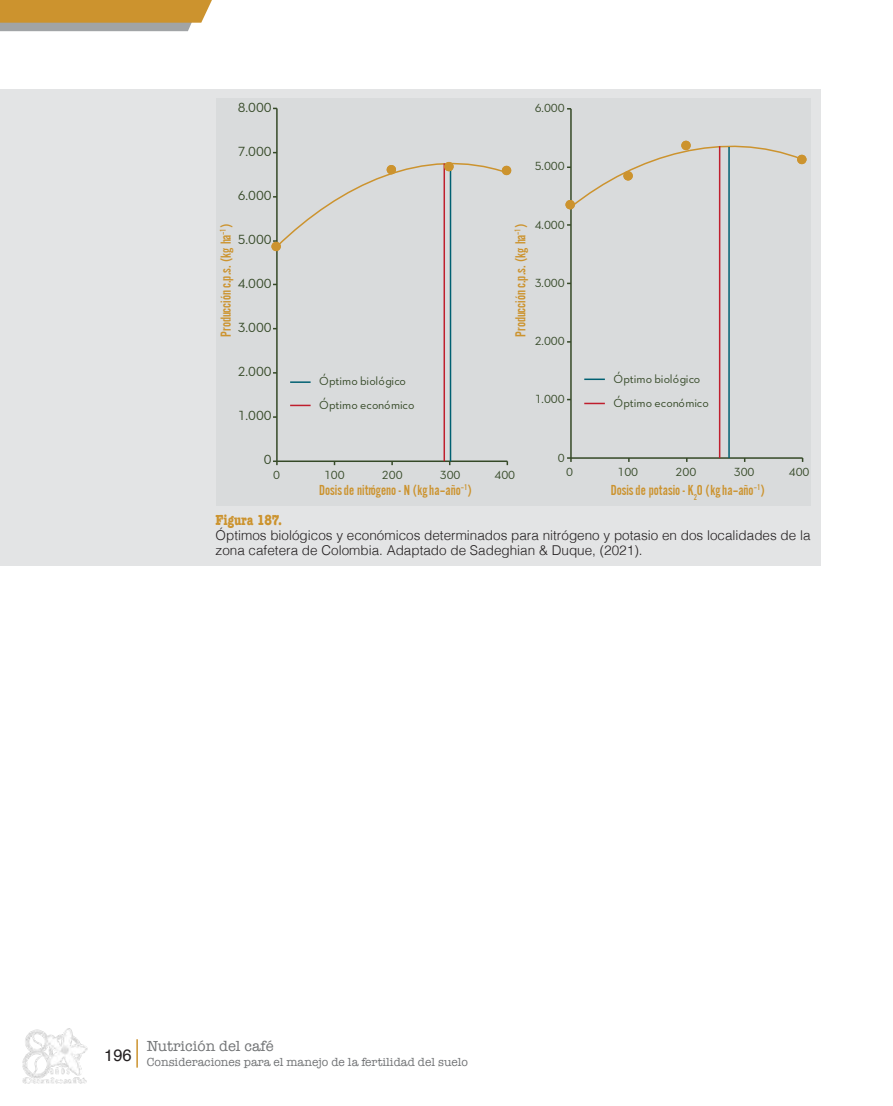
<style>
.page{position:relative;width:893px;height:1106px;background:#fff}
.page>*{position:absolute;margin:0;border:0;box-sizing:border-box;transform-origin:0 0}
.t1{font:16.5px "Helvetica";color:#231f20}
.t2{font:15px "Alternate Got No 2";color:#cc932e}
.t3{font:15px "American Typewriter";color:#717375}
.t4{font:700 condensed 15px "American Typewriter";color:#cc932e}
.t5{font:300 13.5px/15px "Helvetica";color:#231f20}
.t6{font:13.5px "Neutraface 2 Text";letter-spacing:-.005em;color:#354927}
.t7{font:12px/23.9px "Neutraface 2 Text";letter-spacing:.015em;color:#354927}
.t8{font:12px "Neutraface 2 Text";letter-spacing:-.005em;color:#354927}
.t9{font:12px "American Typewriter";color:#717375}
</style>
<div class="page">
<img style="left:23px;top:1028px;width:64px;height:56px">
<hr style="left:136px;top:1039px;width:2px;height:28px;background:#cc932e">
<svg style="left:0;top:0;width:212px;height:31px;background:#c49c54"></svg>
<div style="left:0;top:89px;width:821px;height:477px;background:#e3e4e5"></div>
<div style="left:216px;top:98px;width:595px;height:407px;background:#d9dbdc"></div>
<hr style="left:276px;top:108px;width:2px;height:353px;background:#354927">
<svg style="left:273px;top:144px;width:235px;height:104px"></svg>
<hr style="left:277px;top:460px;width:230px;height:2px;background:#354927">
<svg style="left:273px;top:460px;width:5px;height:5px"></svg>
<hr style="left:450px;top:163px;width:1px;height:298px;background:#006072">
<hr style="left:443px;top:163px;width:2px;height:298px;background:#bf1e2d">
<hr style="left:290px;top:381px;width:21px;height:2px;background:#006072">
<svg style="left:290px;top:405px;width:21px;height:1px"></svg>
<div style="left:271px;top:242px;width:10px;height:9px;background:#cc932e;border-radius:50%"></div>
<div style="left:387px;top:165px;width:9px;height:9px;background:#cc932e;border-radius:50%"></div>
<div style="left:444px;top:162px;width:10px;height:9px;background:#cc932e;border-radius:50%"></div>
<div style="left:502px;top:166px;width:9px;height:9px;background:#cc932e;border-radius:50%"></div>
<hr style="left:570px;top:109px;width:2px;height:349px;background:#354927">
<svg style="left:567px;top:129px;width:236px;height:80px"></svg>
<hr style="left:571px;top:457px;width:232px;height:2px;background:#354927">
<svg style="left:567px;top:457px;width:5px;height:5px"></svg>
<hr style="left:728px;top:147px;width:2px;height:311px;background:#006072">
<hr style="left:719px;top:146px;width:1px;height:312px;background:#bf1e2d">
<hr style="left:584px;top:378px;width:21px;height:2px;background:#006072">
<svg style="left:584px;top:403px;width:21px;height:1px"></svg>
<div style="left:565px;top:200px;width:10px;height:9px;background:#cc932e;border-radius:50%"></div>
<div style="left:623px;top:171px;width:10px;height:9px;background:#cc932e;border-radius:50%"></div>
<div style="left:681px;top:141px;width:10px;height:9px;background:#cc932e;border-radius:50%"></div>
<div style="left:797px;top:155px;width:9px;height:9px;background:#cc932e;border-radius:50%"></div>
<p class="t6" style="left:238px;top:99px;width:35px">8.000</p>
<p class="t6" style="left:238px;top:143px;width:35px">7.000</p>
<p class="t6" style="left:238px;top:187px;width:35px">6.000</p>
<p class="t2" style="left:218px;top:337px;width:114px;rotate:-90deg">Producción c.p.s. (kg ha<sup>–1</sup>)</p>
<p class="t6" style="left:238px;top:231px;width:35px">5.000</p>
<p class="t6" style="left:238px;top:275px;width:35px">4.000</p>
<p class="t6" style="left:238px;top:319px;width:35px">3.000</p>
<p class="t6" style="left:238px;top:363px;width:35px">2.000</p>
<p class="t6" style="left:238px;top:407px;width:35px">1.000</p>
<p class="t6" style="left:264px;top:451px;width:9px">0</p>
<p class="t7" style="left:319px;top:369px;width:97px">Óptimo biológico<br>Óptimo económico</p>
<p class="t8" style="left:535px;top:100px;width:32px">6.000</p>
<p class="t8" style="left:535px;top:159px;width:32px">5.000</p>
<p class="t8" style="left:535px;top:217px;width:32px">4.000</p>
<p class="t2" style="left:513px;top:337px;width:114px;rotate:-90deg">Producción c.p.s. (kg ha<sup>–1</sup>)</p>
<p class="t8" style="left:535px;top:275px;width:32px">3.000</p>
<p class="t8" style="left:535px;top:333px;width:32px">2.000</p>
<p class="t8" style="left:535px;top:392px;width:32px">1.000</p>
<p class="t8" style="left:558px;top:450px;width:8px">0</p>
<p class="t7" style="left:614px;top:367px;width:97px">Óptimo biológico<br>Óptimo económico</p>
<p class="t8" style="left:273px;top:467px;width:8px">0</p>
<p class="t8" style="left:324px;top:467px;width:22px">100</p>
<p class="t8" style="left:382px;top:467px;width:22px">200</p>
<p class="t8" style="left:440px;top:467px;width:22px">300</p>
<p class="t8" style="left:494px;top:467px;width:22px">400</p>
<p class="t2" style="left:319px;top:482px;width:154px">Dosis de nitrógeno - N (kg ha–año<sup>–1</sup>)</p>
<p class="t8" style="left:566px;top:464px;width:8px">0</p>
<p class="t8" style="left:617px;top:464px;width:22px">100</p>
<p class="t8" style="left:676px;top:464px;width:22px">200</p>
<p class="t8" style="left:734px;top:464px;width:22px">300</p>
<p class="t8" style="left:789px;top:464px;width:22px">400</p>
<p class="t2" style="left:611px;top:482px;width:155px">Dosis de potasio - K<sub>2</sub>O (kg ha–año<sup>–1</sup>)</p>
<p class="t4" style="left:216px;top:508px;width:68px">Figura 187.</p>
<p class="t5" style="left:216px;top:527px;width:596px">Óptimos biológicos y económicos determinados para nitrógeno y potasio en dos localidades de la zona cafetera de Colombia. Adaptado de Sadeghian &amp; Duque, (2021).</p>
<p class="t1" style="left:104px;top:1042px;width:29px">196</p>
<p class="t3" style="left:147px;top:1034px;width:128px">Nutrición del café</p>
<p class="t9" style="left:147px;top:1052px;width:323px">Consideraciones para el manejo de la fertilidad del suelo</p>
</div>
